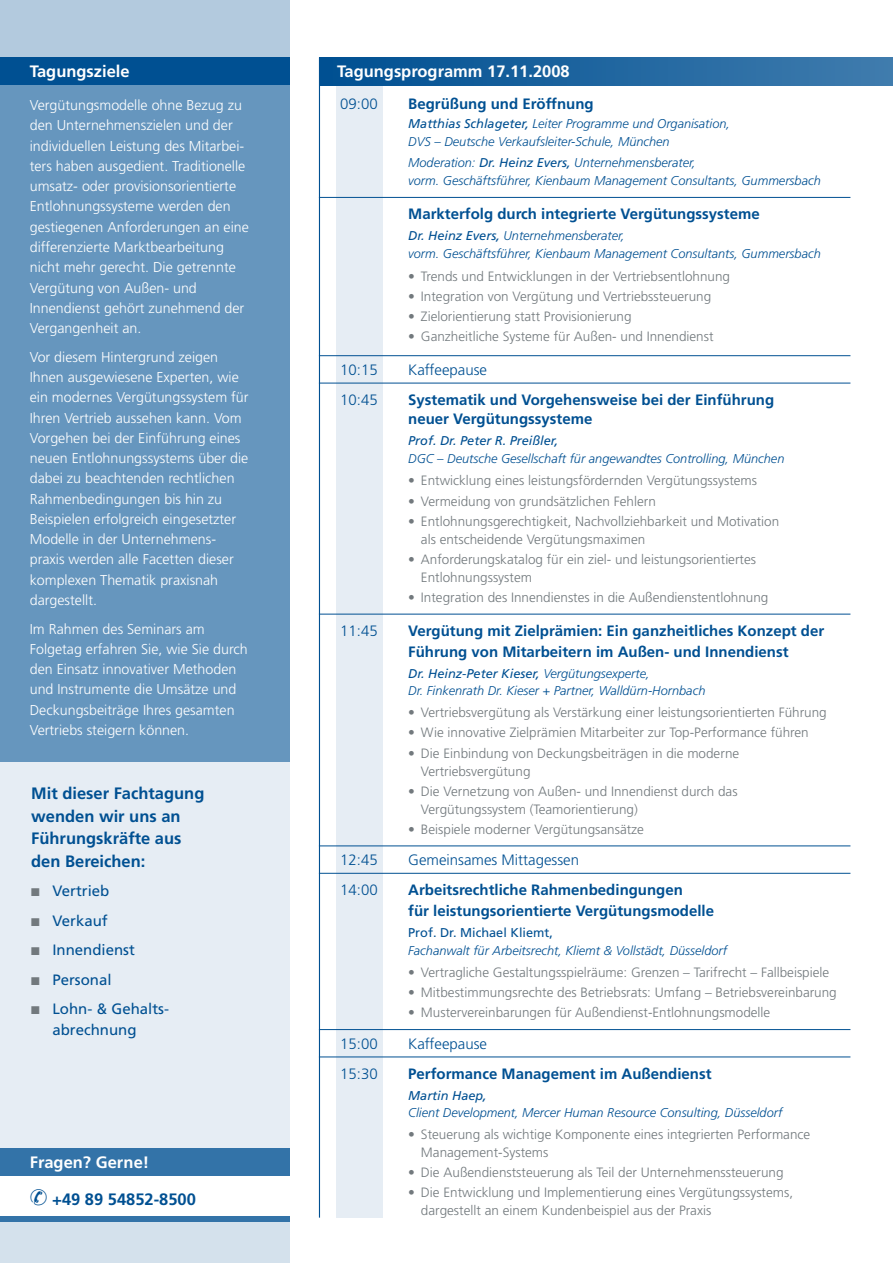
<style>
.page{position:relative;width:893px;height:1263px;background:#fff}
.page>*{position:absolute;margin:0;border:0;box-sizing:border-box;transform-origin:0 0}
.t1{font:700 16.5px/22.5px "Frutiger LT";color:#005092}
.t2{font:700 16.5px "Frutiger LT";color:#fff}
.t3{font:700 15px/21px "Frutiger LT";color:#005092}
.t4{font:300 15px "Frutiger LT";color:#005092}
.t5{font:15px/21px "Frutiger LT";color:#005092}
.t6{font:300 14.25px/20.2px "Frutiger LT";color:#fff}
.t7{font:300 13.5px/18px "Frutiger LT";color:#72797d}
.t8{font:italic 300 12.75px/18.6px "Frutiger LT";color:#005092}
.t9{font:italic 12.75px "Frutiger LT";color:#005092}
.t10{font:12.75px "Frutiger LT";color:#005092}
.s1{color:#72797d}
.s2{font-weight:400}
</style>
<div class="page">
<div style="left:336px;top:57px;width:47px;height:1161px;background:#e6edf4"></div>
<div style="left:0;top:0;width:289px;height:1151px;background:#e6edf4"></div>
<div style="left:0;top:0;width:289px;height:761px;background:#6696be"></div>
<div style="left:0;top:1216px;width:289px;height:47px;background:#d4e1ec"></div>
<div style="left:319px;top:57px;width:574px;height:28px;background:linear-gradient(to right,#004f92,#407cad)"></div>
<hr style="left:319px;top:57px;width:1px;height:1160px;background:#005092">
<hr style="left:319px;top:197px;width:531px;height:1px;background:#005092">
<hr style="left:319px;top:355px;width:531px;height:1px;background:#005092">
<hr style="left:319px;top:383px;width:531px;height:1px;background:#005092">
<hr style="left:319px;top:614px;width:531px;height:1px;background:#005092">
<hr style="left:319px;top:845px;width:531px;height:1px;background:#005092">
<hr style="left:319px;top:873px;width:531px;height:1px;background:#005092">
<hr style="left:319px;top:1029px;width:531px;height:1px;background:#005092">
<hr style="left:319px;top:1056px;width:531px;height:1px;background:#005092">
<div style="left:0;top:0;width:289px;height:57px;background:#b3cade"></div>
<div style="left:0;top:57px;width:289px;height:28px;background:#005092"></div>
<div style="left:0;top:1148px;width:289px;height:28px;background:#3373a8"></div>
<div style="left:0;top:1216px;width:289px;height:5px;background:#3373a8"></div>
<p class="t2" style="left:30px;top:62px;width:101px">Tagungsziele</p>
<p class="t6" style="left:30px;top:95px;width:221px">Vergütungsmodelle ohne Bezug zu den Unternehmenszielen und der individuellen Leistung des Mitarbei&shy;ters haben ausgedient. Traditionelle umsatz- oder provisionsorientierte<br>Entlohnungssysteme werden den gestiegenen Anforderungen an eine differenzierte Marktbearbeitung nicht mehr gerecht. Die getrennte<br>Vergütung von Außen- und<br>Innendienst gehört zunehmend der<br>Vergangenheit an.</p>
<p class="t6" style="left:30px;top:347px;width:220px">Vor diesem Hintergrund zeigen<br>Ihnen ausgewiesene Experten, wie ein modernes Vergütungssystem für<br>Ihren Vertrieb aussehen kann. Vom<br>Vorgehen bei der Einführung eines neuen Entlohnungssystems über die dabei zu beachtenden rechtlichen<br>Rahmenbedingungen bis hin zu<br>Beispielen erfolgreich eingesetzter<br>Modelle in der Unternehmens&shy;praxis werden alle Facetten dieser komplexen Thematik praxisnah dargestellt.</p>
<p class="t6" style="left:30px;top:619px;width:220px">Im Rahmen des Seminars am<br>Folgetag erfahren Sie, wie Sie durch den Einsatz innovativer Methoden und Instrumente die Umsätze und<br>Deckungsbeiträge Ihres gesamten<br>Vertriebs steigern können.</p>
<p class="t1" style="left:31px;top:782px;width:175px">Mit dieser Fachtagung wenden wir uns an<br>Führungskräfte aus den Bereichen:</p>
<p class="t5" style="left:31px;top:880px;width:80px"><span class="s1">■</span> Vertrieb</p>
<p class="t5" style="left:31px;top:910px;width:78px"><span class="s1">■</span> Verkauf</p>
<p class="t5" style="left:31px;top:939px;width:105px"><span class="s1">■</span> Innendienst</p>
<p class="t5" style="left:31px;top:969px;width:82px"><span class="s1">■</span> Personal</p>
<p class="t5" style="left:52px;top:998px;width:118px;text-indent:-21px"><span class="s1">■</span> Lohn- &amp; Gehalts&shy;abrechnung</p>
<p class="t2" style="left:30px;top:1152px;width:121px">Fragen? Gerne!</p>
<p class="t1" style="left:52px;top:1187px;width:145px">+49 89 54852-8500</p>
<p class="t2" style="left:337px;top:62px;width:234px">Tagungsprogramm 17.11.2008</p>
<p class="t4" style="left:340px;top:95px;width:39px">09:00</p>
<p class="t3" style="left:408px;top:93px;width:187px">Begrüßung und Eröffnung</p>
<p class="t8" style="left:408px;top:114px;width:323px"><span class="s2">Matthias Schlageter,</span> Leiter Programme und Organisation,<br>DVS – Deutsche Verkaufsleiter-Schule, München</p>
<p class="t8" style="left:408px;top:153px;width:414px">Moderation: <span class="s2">Dr. Heinz Evers,</span> Unternehmensberater,<br>vorm. Geschäftsführer, Kienbaum Management Consultants, Gummersbach</p>
<p class="t3" style="left:408px;top:203px;width:353px">Markterfolg durch integrierte Vergütungssysteme</p>
<p class="t8" style="left:408px;top:227px;width:414px;line-height:18px"><span class="s2">Dr. Heinz Evers,</span> Unternehmensberater,<br>vorm. Geschäftsführer, Kienbaum Management Consultants, Gummersbach</p>
<p class="t7" style="left:408px;top:268px;width:323px">• Trends und Entwicklungen in der Vertriebsentlohnung</p>
<p class="t7" style="left:408px;top:288px;width:305px">• Integration von Vergütung und Vertriebssteuerung</p>
<p class="t7" style="left:408px;top:308px;width:225px">• Zielorientierung statt Provisionierung</p>
<p class="t7" style="left:408px;top:328px;width:307px">• Ganzheitliche Systeme für Außen- und Innendienst</p>
<p class="t4" style="left:340px;top:361px;width:39px">10:15</p>
<p class="t4" style="left:408px;top:361px;width:80px">Kaffeepause</p>
<p class="t4" style="left:340px;top:391px;width:39px">10:45</p>
<p class="t3" style="left:408px;top:390px;width:367px;line-height:19.5px">Systematik und Vorgehensweise bei der Einführung neuer Vergütungssysteme</p>
<p class="t9" style="left:408px;top:433px;width:152px">Prof. Dr. Peter R. Preißler,</p>
<p class="t8" style="left:408px;top:450px;width:378px">DGC – Deutsche Gesellschaft für angewandtes Controlling, München</p>
<p class="t7" style="left:408px;top:472px;width:350px">• Entwicklung eines leistungsfördernden Vergütungssystems</p>
<p class="t7" style="left:408px;top:492px;width:249px">• Vermeidung von grundsätzlichen Fehlern</p>
<p class="t7" style="left:421px;top:512px;width:360px;text-indent:-13px">• Entlohnungsgerechtigkeit, Nachvollziehbarkeit und Motivation als entscheidende Vergütungsmaximen</p>
<p class="t7" style="left:421px;top:550px;width:337px;text-indent:-13px">• Anforderungskatalog für ein ziel- und leistungsorientiertes<br>Entlohnungssystem</p>
<p class="t7" style="left:408px;top:588px;width:362px">• Integration des Innendienstes in die Außendienstentlohnung</p>
<p class="t4" style="left:340px;top:622px;width:39px">11:45</p>
<p class="t3" style="left:408px;top:620px;width:417px">Vergütung mit Zielprämien: Ein ganzheitliches Konzept der<br>Führung von Mitarbeitern im Außen- und Innendienst</p>
<p class="t8" style="left:408px;top:665px;width:299px;line-height:17.2px"><span class="s2">Dr. Heinz-Peter Kieser,</span> Vergütungsexperte,<br>Dr. Finkenrath Dr. Kieser + Partner, Walldürn-Hornbach</p>
<p class="t7" style="left:408px;top:704px;width:420px">• Vertriebsvergütung als Verstärkung einer leistungsorientierten Führung</p>
<p class="t7" style="left:408px;top:724px;width:402px">• Wie innovative Zielprämien Mitarbeiter zur Top-Performance führen</p>
<p class="t7" style="left:421px;top:744px;width:320px;text-indent:-13px">• Die Einbindung von Deckungsbeiträgen in die moderne<br>Vertriebsvergütung</p>
<p class="t7" style="left:421px;top:782px;width:318px;text-indent:-13px">• Die Vernetzung von Außen- und Innendienst durch das<br>Vergütungssystem (Teamorientierung)</p>
<p class="t7" style="left:408px;top:820px;width:237px">• Beispiele moderner Vergütungsansätze</p>
<p class="t4" style="left:340px;top:852px;width:39px">12:45</p>
<p class="t4" style="left:408px;top:852px;width:172px">Gemeinsames Mittagessen</p>
<p class="t4" style="left:340px;top:881px;width:39px">14:00</p>
<p class="t3" style="left:408px;top:879px;width:307px">Arbeitsrechtliche Rahmenbedingungen<br>für leistungsorientierte Vergütungsmodelle</p>
<p class="t10" style="left:408px;top:925px;width:146px">Prof. Dr. Michael Kliemt,</p>
<p class="t8" style="left:408px;top:941px;width:320px">Fachanwalt für Arbeitsrecht, Kliemt &amp; Vollstädt, Düsseldorf</p>
<p class="t7" style="left:408px;top:964px;width:423px">• Vertragliche Gestaltungsspielräume: Grenzen – Tarifrecht – Fallbeispiele</p>
<p class="t7" style="left:408px;top:984px;width:430px">• Mitbestimmungsrechte des Betriebsrats: Umfang – Betriebsvereinbarung</p>
<p class="t7" style="left:408px;top:1004px;width:364px">• Mustervereinbarungen für Außendienst-Entlohnungsmodelle</p>
<p class="t4" style="left:340px;top:1035px;width:39px">15:00</p>
<p class="t4" style="left:408px;top:1035px;width:80px">Kaffeepause</p>
<p class="t4" style="left:340px;top:1065px;width:39px">15:30</p>
<p class="t3" style="left:408px;top:1063px;width:305px">Performance Management im Außendienst</p>
<p class="t9" style="left:408px;top:1088px;width:80px">Martin Haep,</p>
<p class="t8" style="left:408px;top:1103px;width:376px">Client Development, Mercer Human Resource Consulting, Düsseldorf</p>
<p class="t7" style="left:421px;top:1125px;width:391px;text-indent:-13px">• Steuerung als wichtige Komponente eines integrierten Performance<br>Management-Systems</p>
<p class="t7" style="left:408px;top:1164px;width:377px">• Die Außendienststeuerung als Teil der Unternehmenssteuerung</p>
<p class="t7" style="left:421px;top:1184px;width:374px;text-indent:-13px">• Die Entwicklung und Implementierung eines Vergütungssystems, dargestellt an einem Kundenbeispiel aus der Praxis</p>
</div>
